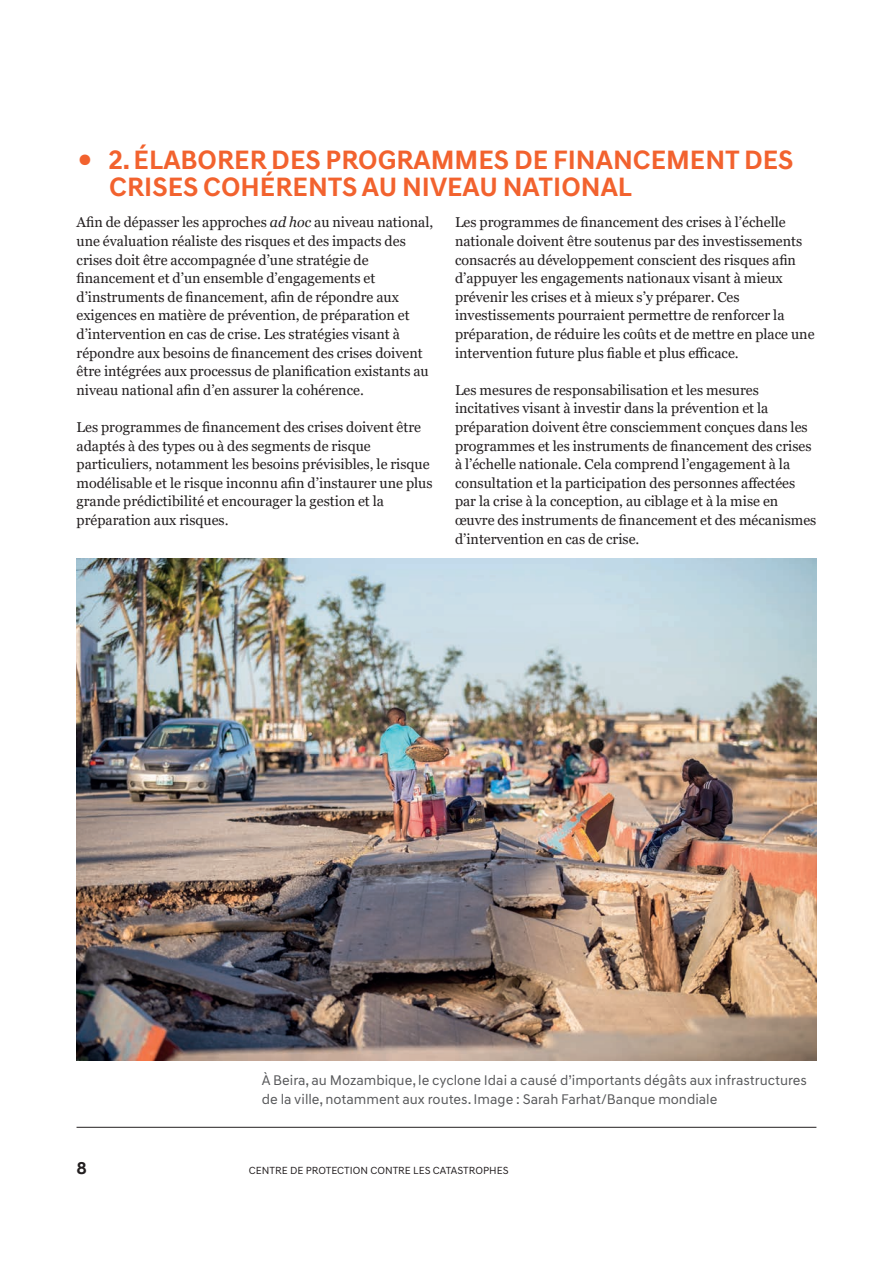
<style>
.page{position:relative;width:893px;height:1263px;background:#fff}
.page>*{position:absolute;margin:0;border:0;box-sizing:border-box;transform-origin:0 0}
.t1{font:700 27px/27px "Hyundai Sans Text";color:#f2622e}
.t2{font:700 18px "Hyundai Sans Text";color:#231f20}
.t3{font:14.25px/18.6px "Georgia";color:#231f20}
.t4{font:14.25px/18.6px "Hyundai Sans Text";color:#57585a}
.t5{font:10.5px "Hyundai Sans Text";color:#231f20}
.s1{font-style:italic}
</style>
<div class="page">
<hr style="left:77px;top:1127px;width:739px;height:1px;background:#231f20">
<img style="left:77px;top:558px;width:739px;height:503px">
<h1 class="t1" style="left:109px;top:146px;width:686px;text-indent:-32px">● 2. ÉLABORER DES PROGRAMMES DE FINANCEMENT DES<br>CRISES COHÉRENTS AU NIVEAU NATIONAL</h1>
<p class="t3" style="left:77px;top:214px;width:358px">Afin de dépasser les approches <span class="s1">ad hoc</span> au niveau national, une évaluation réaliste des risques et des impacts des crises doit être accompagnée d’une stratégie de financement et d’un ensemble d’engagements et d’instruments de financement, afin de répondre aux exigences en matière de prévention, de préparation et d’intervention en cas de crise. Les stratégies visant à répondre aux besoins de financement des crises doivent être intégrées aux processus de planification existants au niveau national afin d’en assurer la cohérence.</p>
<p class="t3" style="left:77px;top:418px;width:357px">Les programmes de financement des crises doivent être adaptés à des types ou à des segments de risque particuliers, notamment les besoins prévisibles, le risque modélisable et le risque inconnu afin d’instaurer une plus grande prédictibilité et encourager la gestion et la préparation aux risques.</p>
<p class="t3" style="left:455px;top:213px;width:361px">Les programmes de financement des crises à l’échelle nationale doivent être soutenus par des investissements consacrés au développement conscient des risques afin d’appuyer les engagements nationaux visant à mieux prévenir les crises et à mieux s’y préparer. Ces investissements pourraient permettre de renforcer la préparation, de réduire les coûts et de mettre en place une intervention future plus fiable et plus efficace.</p>
<p class="t3" style="left:455px;top:381px;width:363px">Les mesures de responsabilisation et les mesures incitatives visant à investir dans la prévention et la préparation doivent être consciemment conçues dans les programmes et les instruments de financement des crises à l’échelle nationale. Cela comprend l’engagement à la consultation et la participation des personnes affectées par la crise à la conception, au ciblage et à la mise en œuvre des instruments de financement et des mécanismes d’intervention en cas de crise.</p>
<p class="t4" style="left:262px;top:1071px;width:547px">À Beira, au Mozambique, le cyclone Idai a causé d’importants dégâts aux infrastructures de la ville, notamment aux routes. Image : Sarah Farhat/Banque mondiale</p>
<p class="t2" style="left:77px;top:1157px;width:12px">8</p>
<p class="t5" style="left:249px;top:1164px;width:261px">CENTRE DE PROTECTION CONTRE LES CATASTROPHES</p>
</div>
